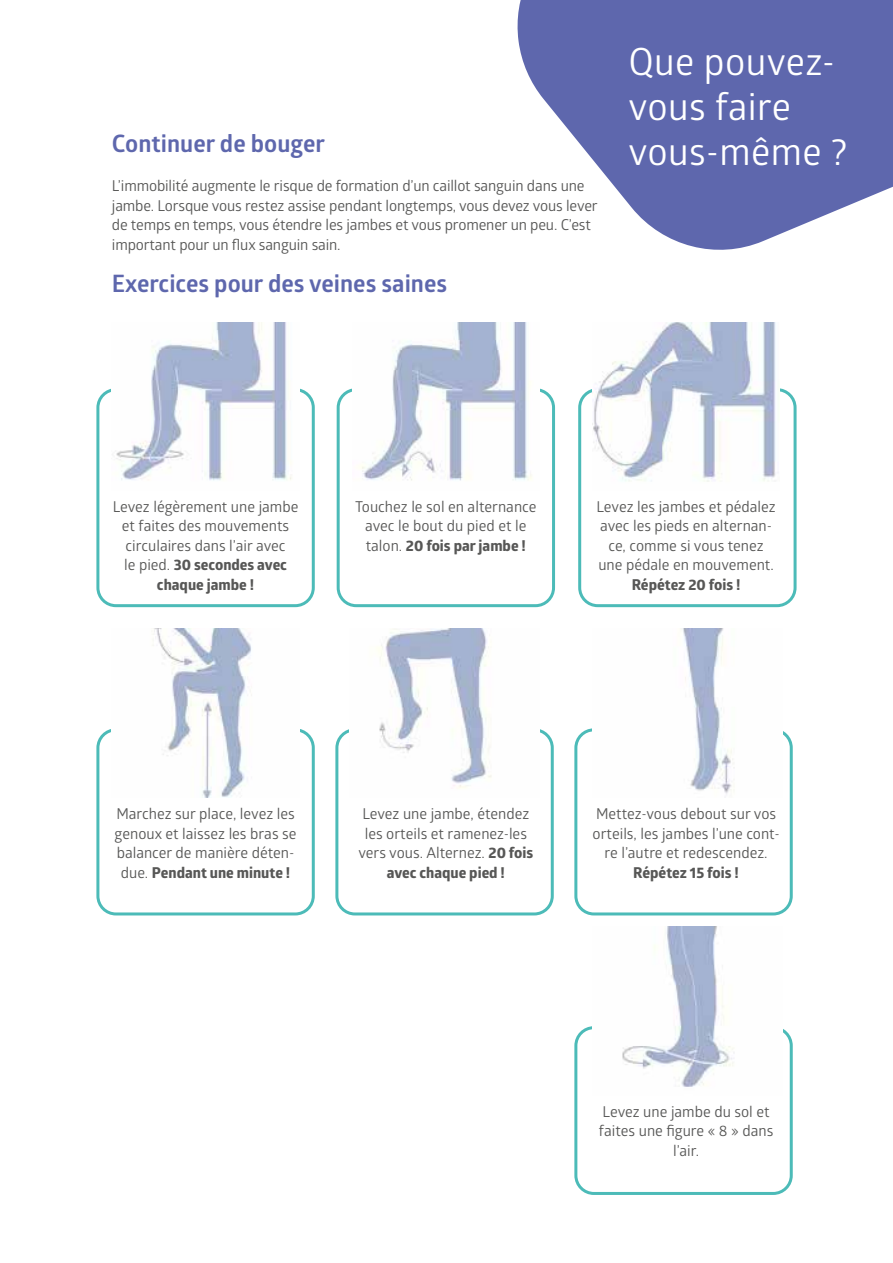
<style>
.page{position:relative;width:893px;height:1263px;background:#fff}
.page>*{position:absolute;margin:0;border:0;box-sizing:border-box;transform-origin:0 0}
.t1{font:37.5px/45px "Glober";letter-spacing:.01em;color:#fff}
.t2{font:700 24px "Glober";color:#5e67ad}
.t3{font:15px/19.5px "Glober";color:#575756;text-align:center}
.t4{font:700 15px/19.5px "Globerx";color:#575756;text-align:center}
.s1{font-family:"Glober";font-weight:400}
.s2{font-family:"Globerx";font-weight:700}
</style>
<div class="page">
<svg style="left:517px;top:0;width:376px;height:250px;fill:#5e67ad"></svg>
<div style="left:96px;top:728px;width:219px;height:187px;border:3px solid #4cbbb8;border-radius:18px"></div>
<div style="left:96px;top:388px;width:219px;height:219px;border:3px solid #4cbbb8;border-radius:18px"></div>
<div style="left:337px;top:388px;width:218px;height:219px;border:3px solid #4cbbb8;border-radius:18px"></div>
<div style="left:578px;top:388px;width:219px;height:219px;border:3px solid #4cbbb8;border-radius:18px"></div>
<div style="left:335px;top:728px;width:219px;height:187px;border:3px solid #4cbbb8;border-radius:18px"></div>
<div style="left:574px;top:728px;width:219px;height:187px;border:3px solid #4cbbb8;border-radius:18px"></div>
<div style="left:574px;top:1026px;width:219px;height:169px;border:3px solid #4cbbb8;border-radius:18px"></div>
<img style="left:592px;top:628px;width:190px;height:167px">
<img style="left:592px;top:926px;width:190px;height:161px">
<img style="left:350px;top:628px;width:189px;height:161px">
<img style="left:112px;top:628px;width:187px;height:169px">
<img style="left:592px;top:322px;width:188px;height:160px">
<img style="left:352px;top:322px;width:187px;height:159px">
<img style="left:112px;top:322px;width:187px;height:159px">
<h2 class="t2" style="left:112px;top:127px;width:215px">Continuer de bouger</h2>
<p class="t3" style="left:112px;top:176px;width:487px;text-align:left">L’immobilité augmente le risque de formation d’un caillot sanguin dans une jambe. Lorsque vous restez assise pendant longtemps, vous devez vous lever de temps en temps, vous étendre les jambes et vous promener un peu. C’est important pour un flux sanguin sain.</p>
<h2 class="t2" style="left:112px;top:267px;width:337px">Exercices pour des veines saines</h2>
<h1 class="t1" style="left:628px;top:38px;width:220px">Que pouvez&shy;vous faire vous-même ?</h1>
<p class="t3" style="left:113px;top:496px;width:187px">Levez légèrement une jambe et faites des mouvements circulaires dans l’air avec</p>
<p class="t4" style="left:124px;top:555px;width:164px"><span class="s1">le pied.</span> 30 secondes avec chaque jambe !</p>
<p class="t3" style="left:355px;top:496px;width:183px">Touchez le sol en alternance avec le bout du pied et le</p>
<p class="t4" style="left:366px;top:536px;width:162px"><span class="s1">talon.</span> 20 fois par jambe !</p>
<p class="t3" style="left:596px;top:496px;width:181px">Levez les jambes et pédalez avec les pieds en alternan&shy;ce, comme si vous tenez une pédale en mouvement.</p>
<p class="t4" style="left:632px;top:575px;width:110px">Répétez 20 fois !</p>
<p class="t3" style="left:115px;top:803px;width:183px;text-align:justify">Marchez sur place, levez les genoux et laissez les bras se balancer de manière déten-</p>
<p class="t4" style="left:121px;top:862px;width:171px"><span class="s1">due.</span> Pendant une minute !</p>
<p class="t3" style="left:358px;top:803px;width:176px">Levez une jambe, étendez les orteils et ramenez-les vers vous. Alternez. <span class="s2">20 fois</span></p>
<p class="t4" style="left:387px;top:862px;width:120px">avec chaque pied !</p>
<p class="t3" style="left:593px;top:803px;width:189px">Mettez-vous debout sur vos orteils, les jambes l’une cont&shy;re l’autre et redescendez.</p>
<p class="t4" style="left:633px;top:862px;width:107px">Répétez 15 fois !</p>
<p class="t3" style="left:599px;top:1101px;width:176px">Levez une jambe du sol et faites une figure « 8 » dans l’air.</p>
</div>
